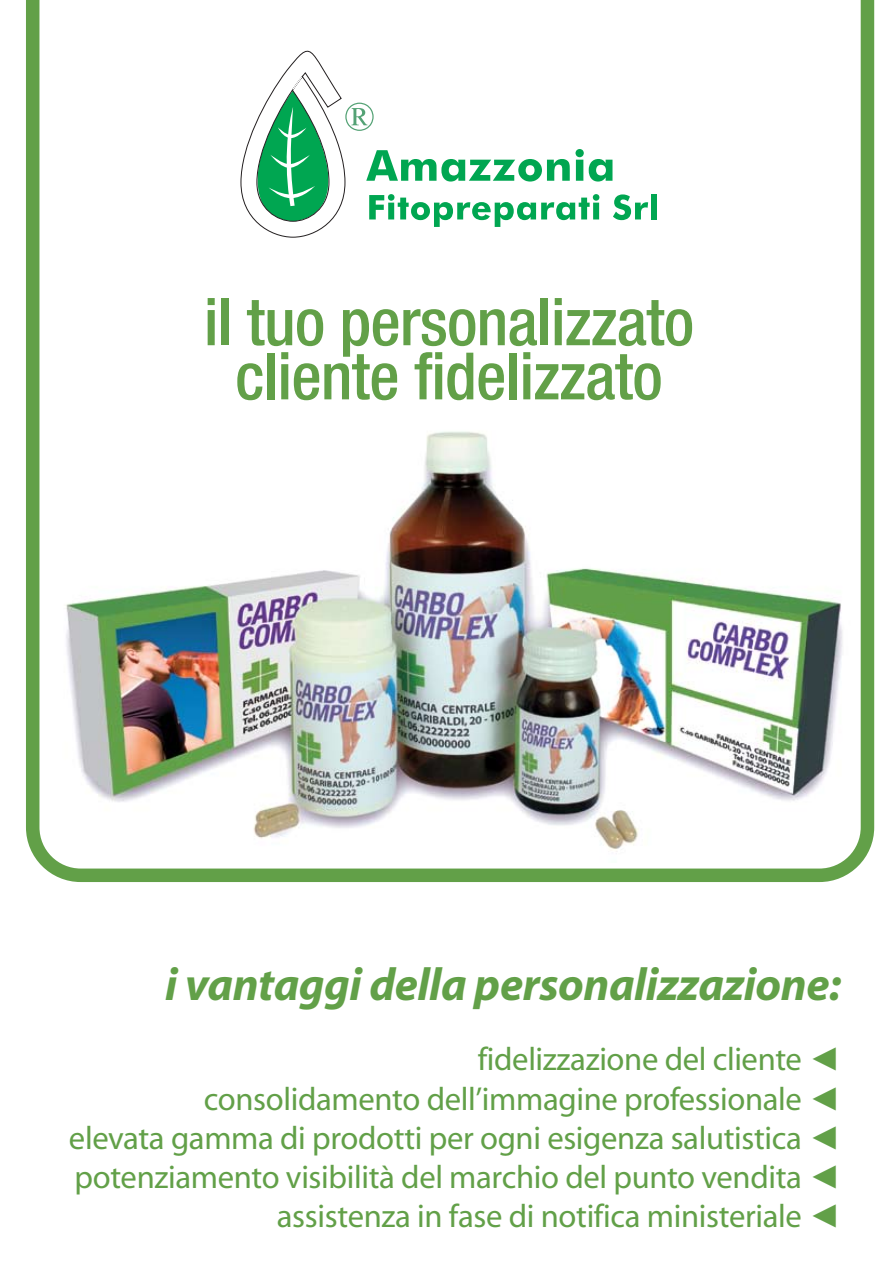
<style>
.page{position:relative;width:893px;height:1263px;background:#fff}
.page>*{position:absolute;margin:0;border:0;box-sizing:border-box;transform-origin:0 0}
.t1{font:500 condensed 65.4px/54.2px "Helvetica Neue";letter-spacing:-.01em;color:#62a048;text-align:center}
.t2{font:italic 700 46.2px "Myriad";letter-spacing:-.01em;color:#62a048}
.t3{font:32.7px/39.2px "Myriad";letter-spacing:-.01em;color:#62a048;text-align:right}
.s1{font-family:"Arial";font-weight:900}
</style>
<div class="page">
<img style="left:26px;top:0;width:848px;height:882px">
<div style="left:651px;top:194px;width:6px;height:25px;background:#00a651"></div>
<svg style="left:240px;top:37px;width:408px;height:201px"></svg>
<p class="t1" style="left:204px;top:294px;width:492px">il tuo personalizzato cliente fidelizzato</p>
<p class="t2" style="left:165px;top:961px;width:677px">i vantaggi della personalizzazione:</p>
<p class="t3" style="left:69px;top:1041px;width:773px">fidelizzazione del cliente <span class="s1">◄<br></span>consolidamento dell’immagine professionale <span class="s1">◄<br></span>elevata gamma di prodotti per ogni esigenza salutistica <span class="s1">◄ </span>potenziamento visibilità del marchio del punto vendita <span class="s1">◄ </span>assistenza in fase di notifica ministeriale <span class="s1">◄</span></p>
</div>
